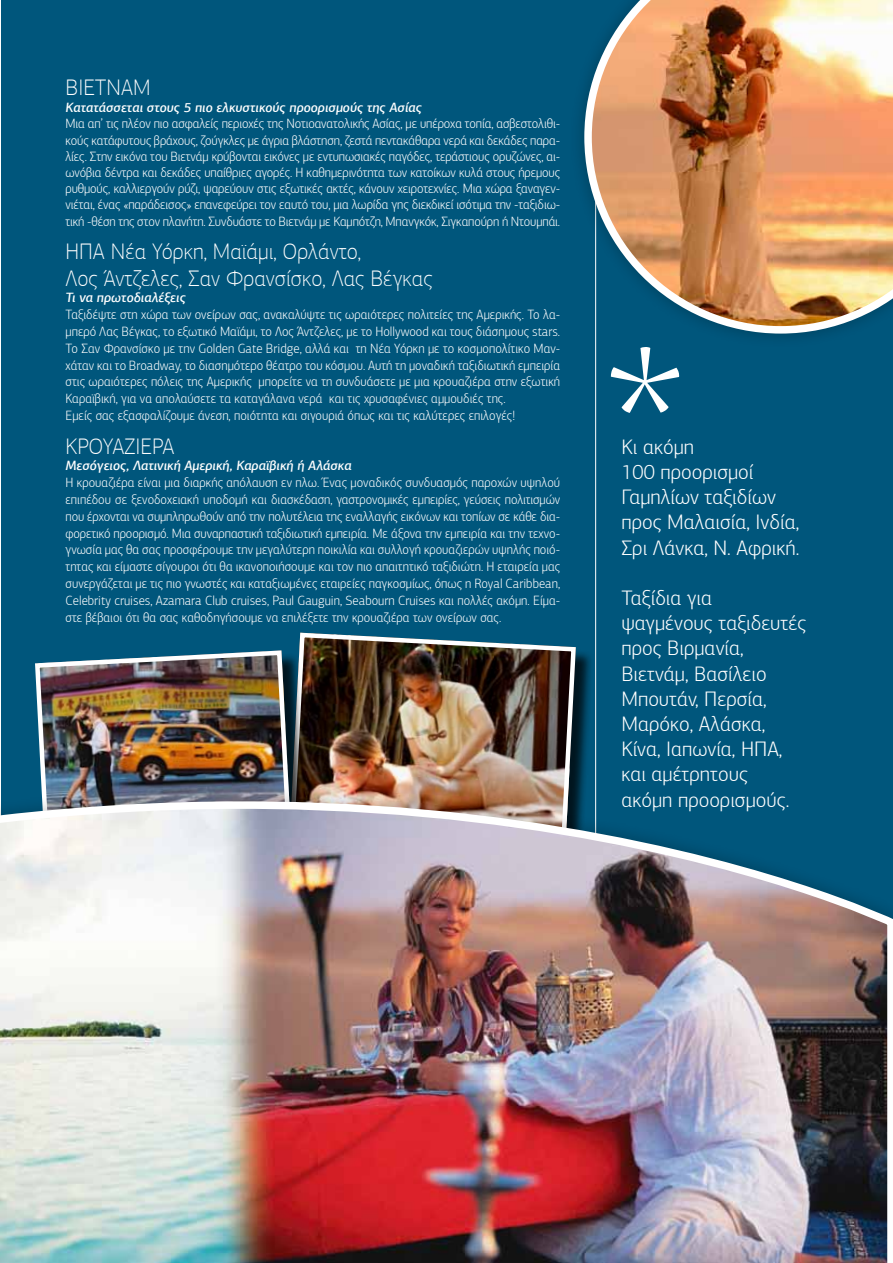
<style>
.page{position:relative;width:893px;height:1263px;background:#fff}
.page>*{position:absolute;margin:0;border:0;box-sizing:border-box;transform-origin:0 0}
.t1{font:266.1px "PF Agora Sans Pro X Thin";color:#fff}
.t2{font:100 22.5px/27px "PF Agora Sans Pro";color:#fff}
.t3{font:300 21px/25.2px "PF Agora Sans Pro";color:#fff}
.t4{font:300 13.5px/16.8px "PF Agora Sans Pro";color:#fff;text-align:justify;scale:.95 1}
.t5{font:italic 500 13.5px "PF Agora Sans Pro";color:#fff}
</style>
<div class="page">
<div style="left:2px;top:0;width:891px;height:1248px;background:#00567c"></div>
<hr style="left:595px;top:129px;width:1px;height:772px;background:#fff">
<img style="left:299px;top:632px;width:279px;height:30px">
<svg style="left:61px;top:650px;width:233px;height:12px"></svg>
<img style="left:0;top:662px;width:893px;height:601px">
<div style="left:568px;top:0;width:325px;height:348px;background:#00567c"></div>
<img style="left:584px;top:0;width:309px;height:334px">
<h2 class="t2" style="left:66px;top:74px;width:87px">ΒΙΕΤΝΑΜ</h2>
<p class="t5" style="left:66px;top:99px;width:358px">Κατατάσσεται στους 5 πιο ελκυστικούς προορισμούς της Ασίας</p>
<p class="t4" style="left:66px;top:116px;width:522px;line-height:16.2px">Μια απ’ τις πλέον πιο ασφαλείς περιοχές της Νοτιοανατολικής Ασίας, με υπέροχα τοπία, ασβεστολιθι&shy;κούς κατάφυτους βράχους, ζούγκλες με άγρια βλάστηση, ζεστά πεντακάθαρα νερά και δεκάδες παρα&shy;λίες. Στην εικόνα του Βιετνάμ κρύβονται εικόνες με εντυπωσιακές παγόδες, τεράστιους ορυζώνες, αι&shy;ωνόβια δέντρα και δεκάδες υπαίθριες αγορές. Η καθημερινότητα των κατοίκων κυλά στους ήρεμους ρυθμούς, καλλιεργούν ρύζι, ψαρεύουν στις εξωτικές ακτές, κάνουν χειροτεχνίες. Μια χώρα ξαναγεν&shy;νιέται, ένας «παράδεισος» επανεφεύρει τον εαυτό του, μια λωρίδα γης διεκδικεί ισότιμα την -ταξιδιω&shy;τική -θέση της στον πλανήτη. Συνδυάστε το Βιετνάμ με Καμπότζη, Μπανγκόκ, Σιγκαπούρη ή Ντουμπάι.</p>
<h2 class="t2" style="left:66px;top:237px;width:369px">ΗΠΑ Νέα Υόρκη, Μαϊάμι, Ορλάντο,<br>Λος Άντζελες, Σαν Φρανσίσκο, Λας Βέγκας</h2>
<p class="t5" style="left:66px;top:289px;width:122px">Τι να πρωτοδιαλέξεις</p>
<p class="t4" style="left:66px;top:306px;width:522px;text-align:left">Ταξιδέψτε στη χώρα των ονείρων σας, ανακαλύψτε τις ωραιότερες πολιτείες της Αμερικής. Το λα&shy;μπερό Λας Βέγκας, το εξωτικό Μαϊάμι, το Λος Άντζελες, με το Hollywood και τους διάσημους stars.<br>To Σαν Φρανσίσκο με την Golden Gate Bridge, αλλά και τη Νέα Υόρκη με το κοσμοπολίτικο Μαν&shy;χάταν και το Broadway, το διασημότερο θέατρο του κόσμου. Αυτή τη μοναδική ταξιδιωτική εμπειρία στις ωραιότερες πόλεις της Αμερικής μπορείτε να τη συνδυάσετε με μια κρουαζιέρα στην εξωτική Καραϊβική, για να απολαύσετε τα καταγάλανα νερά και τις χρυσαφένιες αμμουδιές της.<br>Εμείς σας εξασφαλίζουμε άνεση, ποιότητα και σιγουριά όπως και τις καλύτερες επιλογές!</p>
<h2 class="t2" style="left:66px;top:432px;width:111px">ΚΡΟΥΑΖΙΕΡΑ</h2>
<p class="t5" style="left:66px;top:457px;width:288px">Μεσόγειος, Λατινική Αμερική, Καραϊβική ή Αλάσκα</p>
<p class="t4" style="left:66px;top:474px;width:522px">Η κρουαζιέρα είναι μια διαρκής απόλαυση εν πλω. Ένας μοναδικός συνδυασμός παροχών υψηλού επιπέδου σε ξενοδοχειακή υποδομή και διασκέδαση, γαστρονομικές εμπειρίες, γεύσεις πολιτισμών που έρχονται να συμπληρωθούν από την πολυτέλεια της εναλλαγής εικόνων και τοπίων σε κάθε δια&shy;φορετικό προορισμό. Μια συναρπαστική ταξιδιωτική εμπειρία. Με άξονα την εμπειρία και την τεχνο&shy;γνωσία μας θα σας προσφέρουμε την μεγαλύτερη ποικιλία και συλλογή κρουαζιερών υψηλής ποιό&shy;τητας και είμαστε σίγουροι ότι θα ικανοποιήσουμε και τον πιο απαιτητικό ταξιδιώτη. Η εταιρεία μας συνεργάζεται με τις πιο γνωστές και καταξιωμένες εταιρείες παγκοσμίως, όπως η Royal Caribbean, Celebrity cruises, Azamara Club cruises, Paul Gauguin, Seabourn Cruises και πολλές ακόμη. Είμα&shy;στε βέβαιοι ότι θα σας καθοδηγήσουμε να επιλέξετε την κρουαζιέρα των ονείρων σας.</p>
<h1 class="t1" style="left:601px;top:286px;width:87px">*</h1>
<h3 class="t3" style="left:621px;top:434px;width:180px">Κι ακόμη<br>100 προορισμοί<br>Γαμηλίων ταξιδίων προς Μαλαισία, Ινδία,<br>Σρι Λάνκα, Ν. Αφρική.</h3>
<h3 class="t3" style="left:621px;top:585px;width:186px">Ταξίδια για ψαγμένους ταξιδευτές προς Βιρμανία,<br>Βιετνάμ, Βασίλειο<br>Μπουτάν, Περσία,<br>Μαρόκο, Αλάσκα,<br>Κίνα, Ιαπωνία, ΗΠΑ, και αμέτρητους<br>ακόμη προορισμούς.</h3>
</div>
